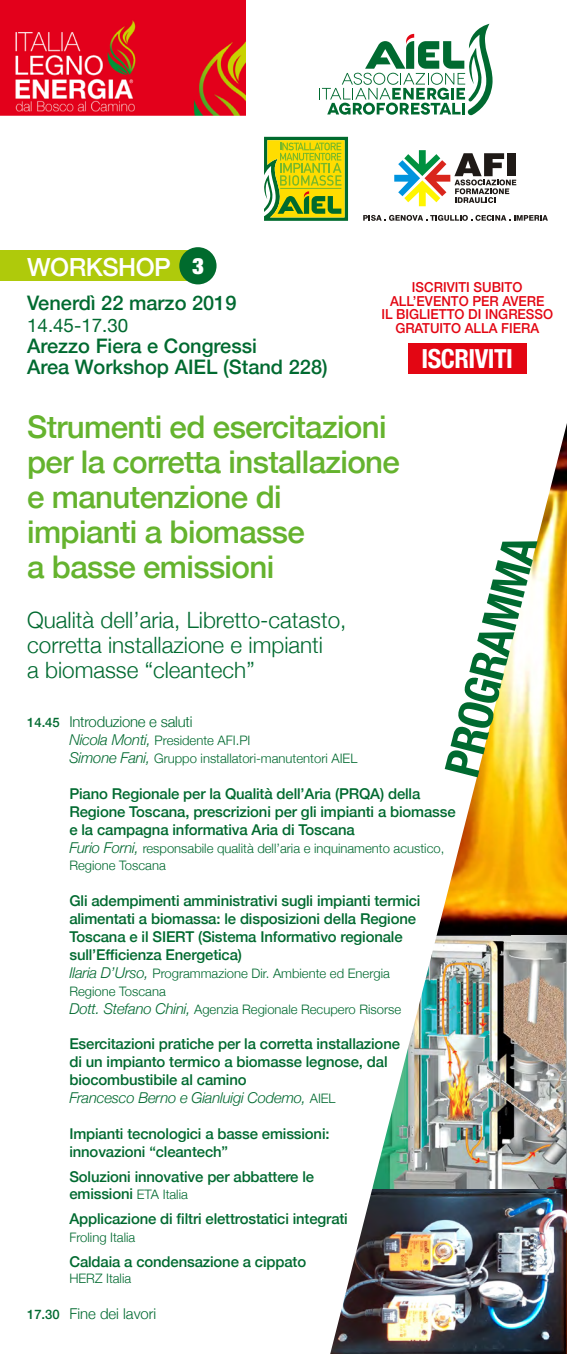
<style>
.page{position:relative;width:567px;height:1354px;background:#fff}
.page>*{position:absolute;margin:0;border:0;box-sizing:border-box;transform-origin:0 0}
.t1{font:700 condensed 47.5px "Helvetica Neue";color:#006a30}
.t2{font:500 31.25px/35px "Helvetica Neue";letter-spacing:-.02em;color:#65b32e}
.t3{font:700 condensed 26.25px "Helvetica Neue";letter-spacing:-.02em;color:#fff}
.t4{font:500 25px "Helvetica Neue";letter-spacing:-.02em;color:#fff}
.t5{font:300 22.5px/25px "Helvetica Neue";color:#006a30}
.t6{font:500 20px/21.2px "Helvetica Neue";color:#006a30}
.t7{font:18.75px "Helvetica Neue";color:#006a30}
.t8{font:500 14.88px/17.9px "Helvetica Neue";letter-spacing:-.01em;color:#006a30}
.t9{font:300 14.88px "Helvetica Neue";letter-spacing:-.015em;color:#006a30}
.t10{font:500 13.75px/13.8px "Helvetica Neue";color:#e30613;text-align:center;scale:.96 1}
.t11{font:300 13px/17.9px "Helvetica Neue";color:#006a30}
.s1{font-weight:900;font-stretch:expanded;font-size:22.5px}
.s2{font-weight:500;font-size:13px}
.s3{font-style:italic;font-size:14.88px}
.s4{font-weight:300;font-style:italic}
.s5{font-weight:300;font-size:13px}
</style>
<div class="page">
<img style="left:330px;top:361px;width:237px;height:993px">
<img style="left:0;top:0;width:246px;height:115px">
<div style="left:0;top:250px;width:192px;height:30px;background:#afca0b"></div>
<div style="left:179px;top:247px;width:38px;height:37px;background:#006b2d;border-radius:50%"></div>
<svg style="left:319px;top:24px;width:174px;height:91px"></svg>
<svg style="left:264px;top:137px;width:84px;height:84px;background:#a7ba1f"></svg>
<svg style="left:394px;top:150px;width:122px;height:56px"></svg>
<svg style="left:363px;top:215px;width:185px;height:6px"></svg>
<div style="left:408px;top:343px;width:118px;height:31px;background:#e30613"></div>
<h3 class="t4" style="left:27px;top:247px;width:178px">WORKSHOP <span class="s1">3</span></h3>
<h3 class="t6" style="left:27px;top:291px;width:211px">Venerdì 22 marzo 2019</h3>
<p class="t7" style="left:27px;top:311px;width:103px">14.45-17.30</p>
<h3 class="t6" style="left:27px;top:333px;width:302px">Arezzo Fiera e Congressi<br>Area Workshop AIEL (Stand 228)</h3>
<p class="t10" style="left:381px;top:279px;width:180px">ISCRIVITI SUBITO<br>ALL’EVENTO PER AVERE<br>IL BIGLIETTO DI INGRESSO<br>GRATUITO ALLA FIERA</p>
<h3 class="t3" style="left:421px;top:337px;width:93px">ISCRIVITI</h3>
<h2 class="t2" style="left:27px;top:407px;width:374px">Strumenti ed esercitazioni per la corretta installazione e manutenzione di<br>impianti a biomasse<br>a basse emissioni</h2>
<h3 class="t5" style="left:27px;top:606px;width:321px">Qualità dell’aria, Libretto-catasto, corretta installazione e impianti<br>a biomasse “cleantech”</h3>
<p class="t9" style="left:27px;top:710px;width:167px"><span class="s2">14.45</span> Introduzione e saluti</p>
<p class="t11" style="left:69px;top:730px;width:289px"><span class="s3">Nicola Monti,</span> Presidente AFI.PI<br><span class="s3">Simone Fani,</span> Gruppo installatori-manutentori AIEL</p>
<p class="t8" style="left:69px;top:783px;width:388px">Piano Regionale per la Qualità dell’Aria (PRQA) della<br>Regione Toscana, prescrizioni per gli impianti a biomasse e la campagna informativa Aria di Toscana</p>
<p class="t11" style="left:69px;top:838px;width:376px"><span class="s3">Furio Forni,</span> responsabile qualità dell’aria e inquinamento acustico,<br>Regione Toscana</p>
<p class="t8" style="left:69px;top:890px;width:353px">Gli adempimenti amministrativi sugli impianti termici alimentati a biomassa: le disposizioni della Regione Toscana e il SIERT (Sistema Informativo regionale sull’Efficienza Energetica)</p>
<p class="t11" style="left:69px;top:963px;width:333px"><span class="s3">Ilaria D’Urso,</span> Programmazione Dir. Ambiente ed Energia<br>Regione Toscana<br><span class="s3">Dott. Stefano Chini,</span> Agenzia Regionale Recupero Risorse</p>
<p class="t8" style="left:69px;top:1034px;width:332px">Esercitazioni pratiche per la corretta installazione di un impianto termico a biomasse legnose, dal biocombustibile al camino<br><span class="s4">Francesco Berno e Gianluigi Codemo,</span> <span class="s5">AIEL</span></p>
<p class="t8" style="left:69px;top:1123px;width:262px">Impianti tecnologici a basse emissioni: innovazioni “cleantech”</p>
<p class="t8" style="left:69px;top:1166px;width:246px">Soluzioni innovative per abbattere le emissioni <span class="s5">ETA Italia</span></p>
<p class="t8" style="left:69px;top:1209px;width:280px">Applicazione di filtri elettrostatici integrati</p>
<p class="t11" style="left:69px;top:1227px;width:67px">Froling Italia</p>
<p class="t8" style="left:69px;top:1251px;width:238px">Caldaia a condensazione a cippato</p>
<p class="t11" style="left:69px;top:1268px;width:63px">HERZ Italia</p>
<p class="t9" style="left:27px;top:1301px;width:131px"><span class="s2">17.30</span> Fine dei lavori</p>
<h1 class="t1" style="left:423px;top:766px;width:247px;rotate:-76deg">PROGRAMMA</h1>
</div>
